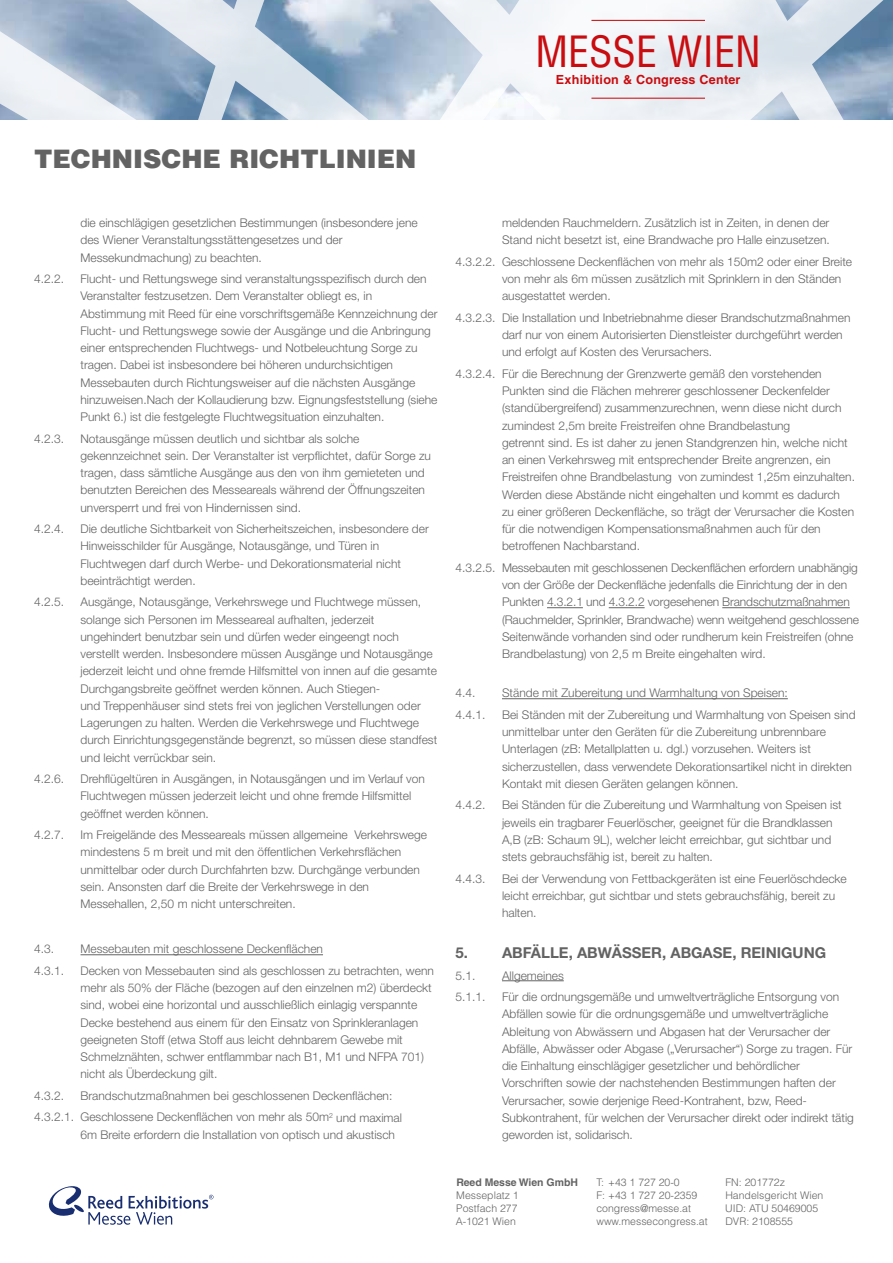
<style>
.page{position:relative;width:893px;height:1263px;background:#fff}
.page>*{position:absolute;margin:0;border:0;box-sizing:border-box;transform-origin:0 0}
.t1{font:condensed 42px "Helvetica LT Std";color:#c90c0f}
.t2{font:900 25.5px "Helvetica LT Std";color:#646363}
.t3{font:700 15px "Helvetica Neue LT Std";color:#646363}
.t4{font:700 12.6px "Helvetica LT Std";letter-spacing:.02em;color:#c90c0f}
.t5{font:300 12px/17.2px "Helvetica Neue LT Std";color:#646363}
.t6{font:300 10.5px/12.8px "Helvetica LT Std";color:#646363}
.t7{font:700 10.5px "Helvetica LT Std";color:#646363}
</style>
<div class="page">
<svg style="left:48px;top:1186px;width:165px;height:39px"></svg>
<svg style="left:0;top:0;width:893px;height:119px"></svg>
<hr style="left:591px;top:20px;width:114px;height:1px;background:#c90c0f">
<hr style="left:591px;top:98px;width:114px;height:1px;background:#c90c0f">
<hr style="left:81px;top:954px;width:242px;height:1px;background:#646363">
<hr style="left:547px;top:607px;width:36px;height:1px;background:#646363">
<hr style="left:609px;top:607px;width:36px;height:1px;background:#646363">
<hr style="left:722px;top:607px;width:128px;height:1px;background:#646363">
<hr style="left:502px;top:698px;width:286px;height:1px;background:#646363">
<hr style="left:502px;top:980px;width:62px;height:1px;background:#646363">
<h1 class="t1" style="left:536px;top:25px;width:227px">MESSE WIEN</h1>
<p class="t4" style="left:556px;top:72px;width:186px">Exhibition &amp; Congress Center</p>
<h2 class="t2" style="left:34px;top:142px;width:384px">TECHNISCHE RICHTLINIEN</h2>
<p class="t5" style="left:81px;top:214px;width:339px">die einschlägigen gesetzlichen Bestimmungen (insbesondere jene des Wiener Veranstaltungsstättengesetzes und der<br>Messekundmachung) zu beachten.</p>
<p class="t5" style="left:34px;top:270px;width:32px">4.2.2.</p>
<p class="t5" style="left:81px;top:270px;width:358px">Flucht- und Rettungswege sind veranstaltungsspezifisch durch den Veranstalter festzusetzen. Dem Veranstalter obliegt es, in Abstimmung mit Reed für eine vorschriftsgemäße Kennzeichnung der Flucht- und Rettungswege sowie der Ausgänge und die Anbringung einer entsprechenden Fluchtwegs- und Notbeleuchtung Sorge zu tragen. Dabei ist insbesondere bei höheren undurchsichtigen Messebauten durch Richtungsweiser auf die nächsten Ausgänge hinzuweisen.Nach der Kollaudierung bzw. Eignungsfeststellung (siehe Punkt 6.) ist die festgelegte Fluchtwegsituation einzuhalten.</p>
<p class="t5" style="left:34px;top:429px;width:32px">4.2.3.</p>
<p class="t5" style="left:81px;top:429px;width:352px">Notausgänge müssen deutlich und sichtbar als solche gekennzeichnet sein. Der Veranstalter ist verpflichtet, dafür Sorge zu tragen, dass sämtliche Ausgänge aus den von ihm gemieteten und benutzten Bereichen des Messeareals während der Öffnungszeiten unversperrt und frei von Hindernissen sind.</p>
<p class="t5" style="left:34px;top:520px;width:32px">4.2.4.</p>
<p class="t5" style="left:81px;top:520px;width:350px">Die deutliche Sichtbarkeit von Sicherheitszeichen, insbesondere der Hinweisschilder für Ausgänge, Notausgänge, und Türen in Fluchtwegen darf durch Werbe- und Dekorationsmaterial nicht beeinträchtigt werden.</p>
<p class="t5" style="left:34px;top:593px;width:32px">4.2.5.</p>
<p class="t5" style="left:81px;top:593px;width:358px">Ausgänge, Notausgänge, Verkehrswege und Fluchtwege müssen, solange sich Personen im Messeareal aufhalten, jederzeit ungehindert benutzbar sein und dürfen weder eingeengt noch verstellt werden. Insbesondere müssen Ausgänge und Notausgänge jederzeit leicht und ohne fremde Hilfsmittel von innen auf die gesamte Durchgangsbreite geöffnet werden können. Auch Stiegen-<br>und Treppenhäuser sind stets frei von jeglichen Verstellungen oder Lagerungen zu halten. Werden die Verkehrswege und Fluchtwege durch Einrichtungsgegenstände begrenzt, so müssen diese standfest und leicht verrückbar sein.</p>
<p class="t5" style="left:34px;top:770px;width:32px">4.2.6.</p>
<p class="t5" style="left:81px;top:770px;width:346px">Drehflügeltüren in Ausgängen, in Notausgängen und im Verlauf von<br>Fluchtwegen müssen jederzeit leicht und ohne fremde Hilfsmittel geöffnet werden können.</p>
<p class="t5" style="left:34px;top:826px;width:32px">4.2.7.</p>
<p class="t5" style="left:81px;top:826px;width:348px">Im Freigelände des Messeareals müssen allgemeine Verkehrswege mindestens 5 m breit und mit den öffentlichen Verkehrsflächen unmittelbar oder durch Durchfahrten bzw. Durchgänge verbunden sein. Ansonsten darf die Breite der Verkehrswege in den Messehallen, 2,50 m nicht unterschreiten.</p>
<p class="t5" style="left:34px;top:940px;width:22px">4.3.</p>
<p class="t5" style="left:81px;top:940px;width:244px">Messebauten mit geschlossene Deckenflächen</p>
<p class="t5" style="left:34px;top:962px;width:32px">4.3.1.</p>
<p class="t5" style="left:81px;top:962px;width:355px">Decken von Messebauten sind als geschlossen zu betrachten, wenn mehr als 50% der Fläche (bezogen auf den einzelnen m2) überdeckt sind, wobei eine horizontal und ausschließlich einlagig verspannte Decke bestehend aus einem für den Einsatz von Sprinkleranlagen geeigneten Stoff (etwa Stoff aus leicht dehnbarem Gewebe mit Schmelznähten, schwer entflammbar nach B1, M1 und NFPA 701) nicht als Überdeckung gilt.</p>
<p class="t5" style="left:34px;top:1087px;width:32px">4.3.2.</p>
<p class="t5" style="left:34px;top:1084px;width:369px;line-height:21.5px;text-indent:46px">Brandschutzmaßnahmen bei geschlossenen Deckenflächen:<br>4.3.2.1. Geschlossene Deckenflächen von mehr als 50m<sup>2</sup> und maximal</p>
<p class="t5" style="left:81px;top:1126px;width:316px">6m Breite erfordern die Installation von optisch und akustisch</p>
<p class="t5" style="left:502px;top:214px;width:329px">meldenden Rauchmeldern. Zusätzlich ist in Zeiten, in denen der<br>Stand nicht besetzt ist, eine Brandwache pro Halle einzusetzen.</p>
<p class="t5" style="left:502px;top:253px;width:352px;text-indent:-46px">4.3.2.2. Geschlossene Deckenflächen von mehr als 150m2 oder einer Breite von mehr als 6m müssen zusätzlich mit Sprinklern in den Ständen ausgestattet werden.</p>
<p class="t5" style="left:502px;top:309px;width:350px;text-indent:-46px">4.3.2.3. Die Installation und Inbetriebnahme dieser Brandschutzmaßnahmen darf nur von einem Autorisierten Dienstleister durchgeführt werden und erfolgt auf Kosten des Verursachers.</p>
<p class="t5" style="left:502px;top:365px;width:354px;text-indent:-46px">4.3.2.4. Für die Berechnung der Grenzwerte gemäß den vorstehenden Punkten sind die Flächen mehrerer geschlossener Deckenfelder (standübergreifend) zusammenzurechnen, wenn diese nicht durch zumindest 2,5m breite Freistreifen ohne Brandbelastung<br>getrennt sind. Es ist daher zu jenen Standgrenzen hin, welche nicht an einen Verkehrsweg mit entsprechender Breite angrenzen, ein Freistreifen ohne Brandbelastung von zumindest 1,25m einzuhalten.<br>Werden diese Abstände nicht eingehalten und kommt es dadurch zu einer größeren Deckenfläche, so trägt der Verursacher die Kosten für die notwendigen Kompensationsmaßnahmen auch für den betroffenen Nachbarstand.</p>
<p class="t5" style="left:502px;top:559px;width:358px;text-indent:-46px">4.3.2.5. Messebauten mit geschlossenen Deckenflächen erfordern unabhängig von der Größe der Deckenfläche jedenfalls die Einrichtung der in den Punkten 4.3.2.1 und 4.3.2.2 vorgesehenen Brandschutzmaßnahmen (Rauchmelder, Sprinkler, Brandwache) wenn weitgehend geschlossene Seitenwände vorhanden sind oder rundherum kein Freistreifen (ohne Brandbelastung) von 2,5 m Breite eingehalten wird.</p>
<p class="t5" style="left:455px;top:684px;width:22px">4.4.</p>
<p class="t5" style="left:502px;top:684px;width:287px">Stände mit Zubereitung und Warmhaltung von Speisen:</p>
<p class="t5" style="left:455px;top:706px;width:32px">4.4.1.</p>
<p class="t5" style="left:502px;top:706px;width:355px">Bei Ständen mit der Zubereitung und Warmhaltung von Speisen sind unmittelbar unter den Geräten für die Zubereitung unbrennbare Unterlagen (zB: Metallplatten u. dgl.) vorzusehen. Weiters ist sicherzustellen, dass verwendete Dekorationsartikel nicht in direkten Kontakt mit diesen Geräten gelangen können.</p>
<p class="t5" style="left:455px;top:796px;width:32px">4.4.2.</p>
<p class="t5" style="left:502px;top:796px;width:341px">Bei Ständen für die Zubereitung und Warmhaltung von Speisen ist jeweils ein tragbarer Feuerlöscher, geeignet für die Brandklassen A,B (zB: Schaum 9L), welcher leicht erreichbar, gut sichtbar und stets gebrauchsfähig ist, bereit zu halten.</p>
<p class="t5" style="left:455px;top:869px;width:32px">4.4.3.</p>
<p class="t5" style="left:502px;top:869px;width:346px">Bei der Verwendung von Fettbackgeräten ist eine Feuerlöschdecke leicht erreichbar, gut sichtbar und stets gebrauchsfähig, bereit zu halten.</p>
<p class="t3" style="left:455px;top:943px;width:372px">5. ABFÄLLE, ABWÄSSER, ABGASE, REINIGUNG</p>
<p class="t5" style="left:455px;top:966px;width:22px">5.1.</p>
<p class="t5" style="left:502px;top:966px;width:63px">Allgemeines</p>
<p class="t5" style="left:455px;top:988px;width:32px">5.1.1.</p>
<p class="t5" style="left:502px;top:988px;width:353px">Für die ordnungsgemäße und umweltverträgliche Entsorgung von Abfällen sowie für die ordnungsgemäße und umweltverträgliche Ableitung von Abwässern und Abgasen hat der Verursacher der Abfälle, Abwässer oder Abgase („Verursacher“) Sorge zu tragen. Für die Einhaltung einschlägiger gesetzlicher und behördlicher Vorschriften sowie der nachstehenden Bestimmungen haften der Verursacher, sowie derjenige Reed-Kontrahent, bzw, Reed-Subkontrahent, für welchen der Verursacher direkt oder indirekt tätig geworden ist, solidarisch.</p>
<p class="t7" style="left:456px;top:1176px;width:123px">Reed Messe Wien GmbH</p>
<p class="t6" style="left:456px;top:1189px;width:64px;text-align:justify">Messeplatz 1<br>Postfach 277<br>A-1021 Wien</p>
<p class="t6" style="left:596px;top:1176px;width:113px">T: +43 1 727 20-0<br>F: +43 1 727 20-2359 congress@messe.at www.messecongress.at</p>
<p class="t6" style="left:725px;top:1176px;width:100px">FN: 201772z<br>Handelsgericht Wien<br>UID: ATU 50469005<br>DVR: 2108555</p>
</div>
